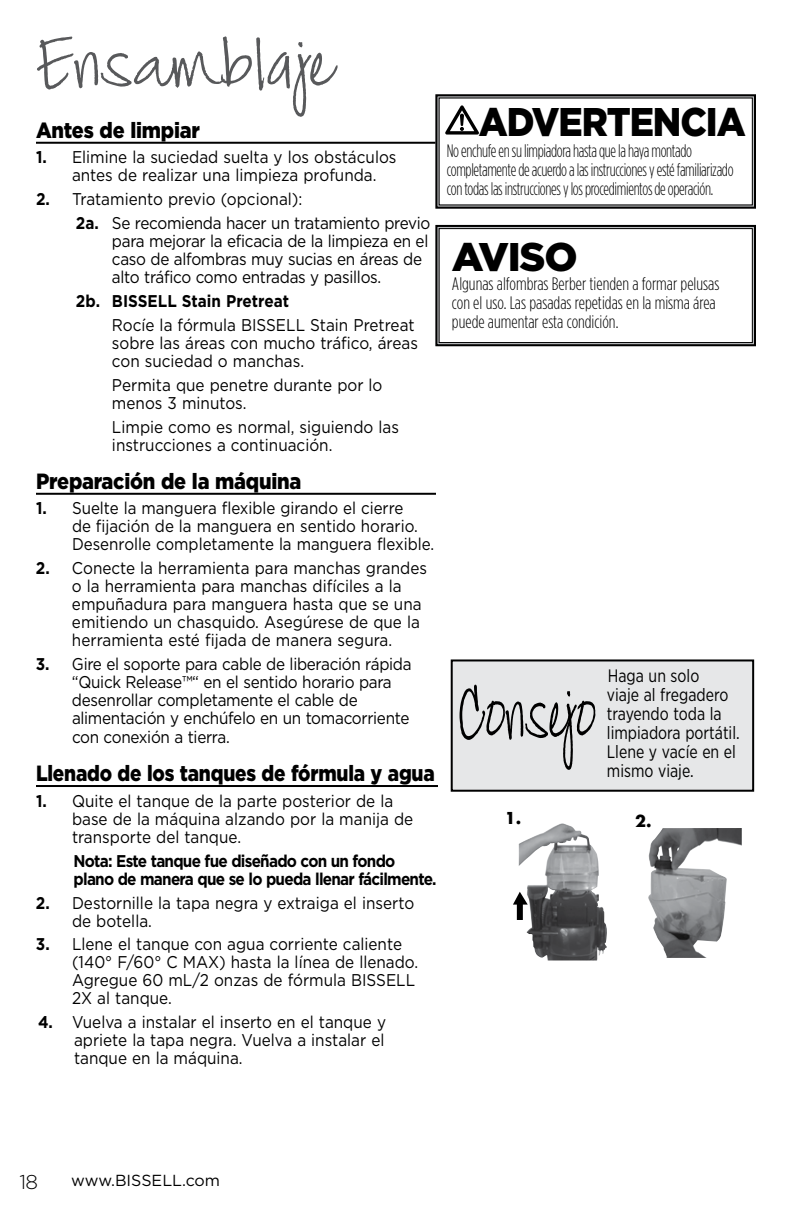
<style>
.page{position:relative;width:792px;height:1224px;background:#fff}
.page>*{position:absolute;margin:0;border:0;box-sizing:border-box;transform-origin:0 0}
.t1{font:76px "Jackie Sue BF";color:#000;scale:.7 1}
.t2{font:72px "Jackie Sue BF";color:#58595b}
.t3{font:900 40px "Gotham";letter-spacing:-.03em;color:#000;scale:.91 1}
.t4{font:900 40px "Gotham";letter-spacing:-.03em;color:#000}
.t5{font:900 22px "Gotham";letter-spacing:-.01em;color:#000;scale:.9 1}
.t6{font:900 22px "Gotham";letter-spacing:-.01em;color:#000;scale:.86 1}
.t7{font:300 20px "Gotham";color:#000}
.t8{font:300 18px/19px "Gotham Condensed";letter-spacing:-.02em;color:#000;scale:.9 1}
.t9{font:300 18px/19px "Gotham Condensed";color:#000}
.t10{font:18px/19px "Gotham Narrow";color:#000;scale:.9 1}
.t11{font:17px/18px "Gotham";color:#000;scale:.9 1}
.t12{font:17px/18.2px "Gotham";letter-spacing:-.02em;color:#000;scale:.9 1}
.t13{font:17px/18px "Gotham";color:#000;scale:.89 1}
.t14{font:700 17px/18px "Gotham";letter-spacing:-.05em;color:#000;scale:.9 1}
.t15{font:700 17px "Gotham";color:#000;scale:.9 1}
.t16{font:16px "Gotham";color:#000}
.t17{font:700 16px "Futura Std";color:#000}
.s1{font-weight:700}
</style>
<div class="page">
<hr style="left:36px;top:142px;width:400px;height:2px;background:#000">
<hr style="left:36px;top:493px;width:400px;height:2px;background:#000">
<hr style="left:36px;top:785px;width:402px;height:2px;background:#000">
<svg style="left:435px;top:224px;width:321px;height:123px"></svg>
<div style="left:439px;top:228px;width:314px;height:115px;border:1px solid #000"></div>
<img style="left:519px;top:823px;width:88px;height:137px">
<img style="left:648px;top:828px;width:94px;height:130px">
<div style="left:517px;top:899px;width:6px;height:21px;background:#000"></div>
<svg style="left:513px;top:892px;width:15px;height:13px"></svg>
<div style="left:452px;top:660px;width:301px;height:131px;background:#e6e7e8"></div>
<div style="left:451px;top:659px;width:303px;height:133px;border:2px solid #000"></div>
<svg style="left:434px;top:94px;width:322px;height:115px"></svg>
<h2 class="t2" style="left:36px;top:21px;width:299px">Ensamblaje</h2>
<p class="t5" style="left:36px;top:115px;width:184px">Antes de limpiar</p>
<p class="t11" style="left:72px;top:148px;width:362px;text-indent:-36px"><span class="s1">1.</span> Elimine la suciedad suelta y los obstáculos antes de realizar una limpieza profunda.</p>
<p class="t12" style="left:76px;top:187px;width:395px;line-height:24px;text-indent:-40px"><span class="s1">2.</span> Tratamiento previo (opcional):<br><span class="s1">2a.</span> Se recomienda hacer un tratamiento previo</p>
<p class="t12" style="left:112px;top:232px;width:353px">para mejorar la eficacia de la limpieza en el caso de alfombras muy sucias en áreas de alto tráfico como entradas y pasillos.</p>
<p class="t15" style="left:76px;top:290px;width:238px">2b. BISSELL Stain Pretreat</p>
<p class="t11" style="left:112px;top:316px;width:342px">Rocíe la fórmula BISSELL Stain Pretreat sobre las áreas con mucho tráfico, áreas con suciedad o manchas.</p>
<p class="t11" style="left:112px;top:376px;width:302px">Permita que penetre durante por lo menos 3 minutos.</p>
<p class="t11" style="left:112px;top:418px;width:320px">Limpie como es normal, siguiendo las instrucciones a continuación.</p>
<p class="t5" style="left:36px;top:466px;width:296px">Preparación de la máquina</p>
<p class="t13" style="left:72px;top:499px;width:409px;text-indent:-36px"><span class="s1">1.</span> Suelte la manguera flexible girando el cierre<br>de fijación de la manguera en sentido horario.<br>Desenrolle completamente la manguera flexible.</p>
<p class="t11" style="left:72px;top:559px;width:396px;text-indent:-36px"><span class="s1">2.</span> Conecte la herramienta para manchas grandes o la herramienta para manchas difíciles a la empuñadura para manguera hasta que se una emitiendo un chasquido. Asegúrese de que la herramienta esté fijada de manera segura.</p>
<p class="t12" style="left:72px;top:655px;width:379px;text-indent:-36px"><span class="s1">3.</span> Gire el soporte para cable de liberación rápida “Quick Release™“ en el sentido horario para desenrollar completamente el cable de alimentación y enchúfelo en un tomacorriente con conexión a tierra.</p>
<p class="t6" style="left:36px;top:758px;width:465px">Llenado de los tanques de fórmula y agua</p>
<p class="t11" style="left:72px;top:791px;width:381px;text-indent:-36px"><span class="s1">1.</span> Quite el tanque de la parte posterior de la base de la máquina alzando por la manija de transporte del tanque.</p>
<p class="t14" style="left:74px;top:851px;width:405px">Nota: Este tanque fue diseñado con un fondo plano de manera que se lo pueda llenar fácilmente.</p>
<p class="t11" style="left:72px;top:893px;width:382px;text-indent:-36px"><span class="s1">2.</span> Destornille la tapa negra y extraiga el inserto de botella.</p>
<p class="t11" style="left:72px;top:935px;width:386px;text-indent:-36px"><span class="s1">3.</span> Llene el tanque con agua corriente caliente (140° F/60° C MAX) hasta la línea de llenado.<br>Agregue 60 mL/2 onzas de fórmula BISSELL 2X al tanque.</p>
<p class="t11" style="left:74px;top:1013px;width:348px;text-align:justify;text-indent:-36px"><span class="s1">4.</span> Vuelva a instalar el inserto en el tanque y apriete la tapa negra. Vuelva a instalar el tanque en la máquina.</p>
<h3 class="t3" style="left:479px;top:95px;width:295px">ADVERTENCIA</h3>
<p class="t8" style="left:447px;top:141px;width:320px">No enchufe en su limpiadora hasta que la haya montado completamente de acuerdo a las instrucciones y esté familiarizado con todas las instrucciones y los procedimientos de operación.</p>
<h3 class="t4" style="left:452px;top:230px;width:127px">AVISO</h3>
<p class="t9" style="left:452px;top:274px;width:269px">Algunas alfombras Berber tienden a formar pelusas con el uso. Las pasadas repetidas en la misma área puede aumentar esta condición.</p>
<h1 class="t1" style="left:457px;top:668px;width:198px">Consejo</h1>
<p class="t10" style="left:607px;top:666px;width:149px">Haga un solo<br>viaje al fregadero trayendo toda la limpiadora portátil.<br>Llene y vacíe en el mismo viaje.</p>
<p class="t17" style="left:505px;top:808px;width:18px">1.</p>
<p class="t17" style="left:635px;top:810px;width:18px">2.</p>
<p class="t7" style="left:19px;top:1169px;width:20px">18</p>
<p class="t16" style="left:71px;top:1170px;width:150px">www.BISSELL.com</p>
</div>
